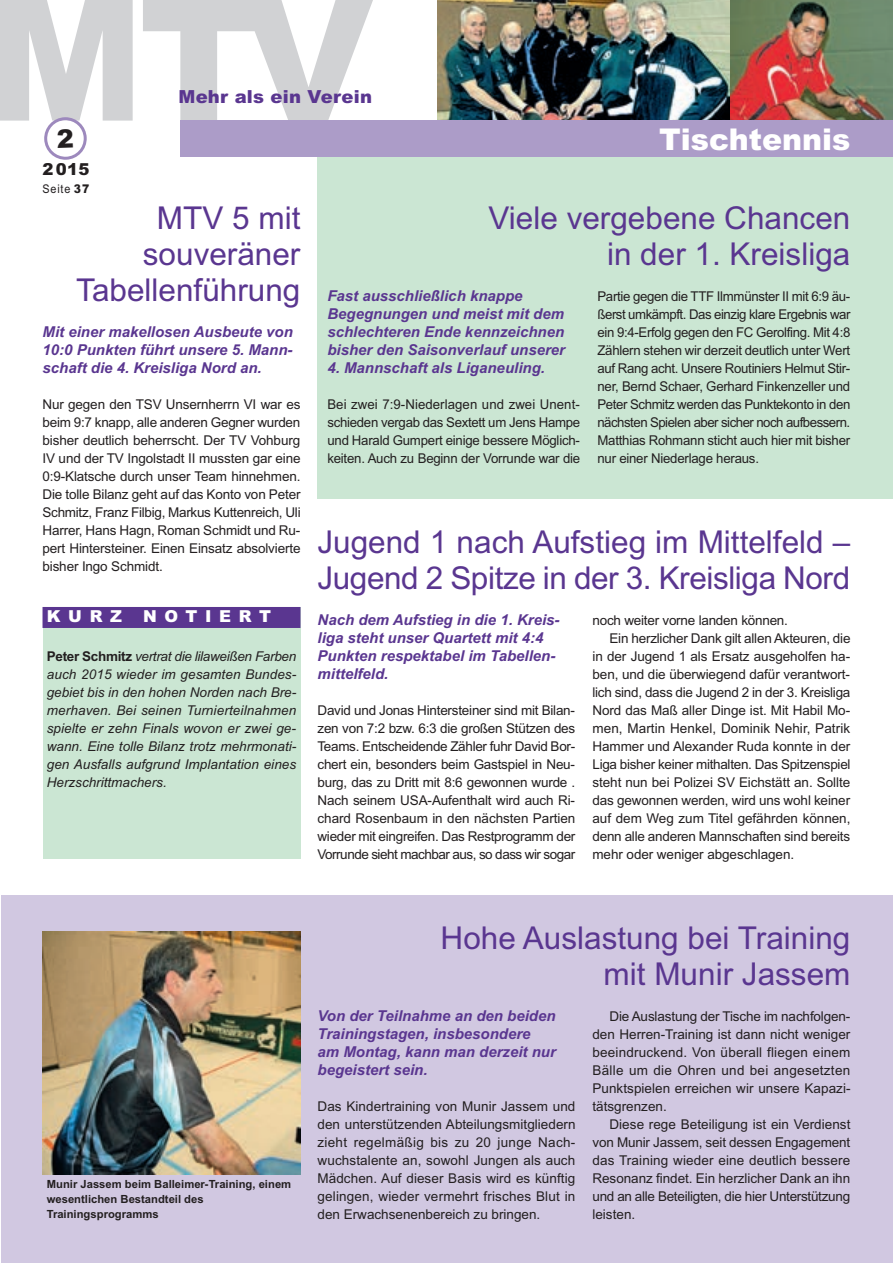
<style>
.page{position:relative;width:893px;height:1263px;background:#fff}
.page>*{position:absolute;margin:0;border:0;box-sizing:border-box;transform-origin:0 0}
.t1{font:31.5px/36px "Arial";color:#5a3690;text-align:right}
.t2{font:900 30px "Arial";color:#fff}
.t3{font:900 18px "Arial";letter-spacing:.015em;color:#5a3690}
.t4{font:900 16.5px "Arial";letter-spacing:.465em;color:#fff}
.t5{font:900 16.5px "Arial";color:#231f20}
.t6{font:italic 700 15px/18px "Arial";color:#5a3690}
.t7{font:13.5px/18px "Arial";letter-spacing:-.01em;color:#231f20;text-align:justify}
.t8{font:italic 13.5px/18px "Arial";letter-spacing:.005em;color:#231f20;text-align:justify}
.t9{font:12px "Arial";letter-spacing:.075em;color:#231f20;scale:.9 1}
.t10{font:700 11.25px/15px "Arial";color:#231f20}
.s1{font-weight:900}
.s2{font-weight:700;font-style:normal}
</style>
<div class="page">
<div style="left:317px;top:157px;width:576px;height:342px;background:#cbe6d3"></div>
<div style="left:1px;top:895px;width:892px;height:368px;background:#d1c8e1"></div>
<svg style="left:143px;top:0;width:234px;height:121px"></svg>
<img style="left:730px;top:0;width:163px;height:121px">
<img style="left:438px;top:0;width:292px;height:121px">
<div style="left:180px;top:121px;width:713px;height:36px;background:#ac9cc8"></div>
<img style="left:43px;top:931px;width:257px;height:243px">
<div style="left:43px;top:607px;width:257px;height:251px;background:#cbe6d3"></div>
<div style="left:43px;top:607px;width:257px;height:21px;background:#5a3690"></div>
<svg style="left:0;top:0;width:133px;height:160px"></svg>
<p class="t5" style="left:43px;top:159px;width:48px">2015</p>
<p class="t9" style="left:42px;top:184px;width:54px">Seite <span class="s1">37</span></p>
<h3 class="t3" style="left:179px;top:85px;width:195px">Mehr als ein Verein</h3>
<h2 class="t2" style="left:659px;top:120px;width:193px">Tischtennis</h2>
<h1 class="t1" style="left:76px;top:203px;width:226px">MTV 5 mit souveräner<br>Tabellenführung</h1>
<p class="t6" style="left:43px;top:324px;width:252px;text-align:justify">Mit einer makellosen Ausbeute von 10:0 Punkten führt unsere 5. Mann&shy;schaft die 4. Kreisliga Nord an.</p>
<p class="t7" style="left:43px;top:396px;width:260px">Nur gegen den TSV Unsernherrn VI war es beim 9:7 knapp, alle anderen Gegner wurden bisher deutlich beherrscht. Der TV Vohburg IV und der TV Ingolstadt II mussten gar eine 0:9-Klatsche durch unser Team hinnehmen.<br>Die tolle Bilanz geht auf das Konto von Peter Schmitz, Franz Filbig, Markus Kuttenreich, Uli Harrer, Hans Hagn, Roman Schmidt und Ru&shy;pert Hintersteiner. Einen Einsatz absolvierte bisher Ingo Schmidt.</p>
<p class="t4" style="left:47px;top:606px;width:77px">KURZ</p>
<p class="t4" style="left:143px;top:606px;width:130px">NOTIERT</p>
<p class="t8" style="left:47px;top:648px;width:251px"><span class="s2">Peter Schmitz</span> vertrat die lilaweißen Farben auch 2015 wieder im gesamten Bundes&shy;gebiet bis in den hohen Norden nach Bre&shy;merhaven. Bei seinen Turnierteilnahmen spielte er zehn Finals wovon er zwei ge&shy;wann. Eine tolle Bilanz trotz mehrmonati&shy;gen Ausfalls aufgrund Implantation eines Herzschrittmachers.</p>
<h1 class="t1" style="left:488px;top:203px;width:363px">Viele vergebene Chancen in der 1. Kreisliga</h1>
<p class="t6" style="left:327px;top:288px;width:239px">Fast ausschließlich knappe<br>Begegnungen und meist mit dem schlechteren Ende kennzeichnen bisher den Saisonverlauf unserer</p>
<p class="t6" style="left:327px;top:360px;width:219px">4. Mannschaft als Liganeuling.</p>
<p class="t7" style="left:327px;top:396px;width:254px">Bei zwei 7:9-Niederlagen und zwei Unent&shy;schieden vergab das Sextett um Jens Hampe und Harald Gumpert einige bessere Möglich&shy;keiten. Auch zu Beginn der Vorrunde war die</p>
<p class="t7" style="left:597px;top:288px;width:255px">Partie gegen die TTF Ilmmünster II mit 6:9 äu&shy;ßerst umkämpft. Das einzig klare Ergebnis war ein 9:4-Erfolg gegen den FC Gerolfing. Mit 4:8<br>Zählern stehen wir derzeit deutlich unter Wert auf Rang acht. Unsere Routiniers Helmut Stir&shy;ner, Bernd Schaer, Gerhard Finkenzeller und Peter Schmitz werden das Punktekonto in den nächsten Spielen aber sicher noch aufbessern.<br>Matthias Rohmann sticht auch hier mit bisher nur einer Niederlage heraus.</p>
<h1 class="t1" style="left:317px;top:527px;width:534px;text-align:left">Jugend 1 nach Aufstieg im Mittelfeld –<br>Jugend 2 Spitze in der 3. Kreisliga Nord</h1>
<p class="t6" style="left:317px;top:612px;width:244px">Nach dem Aufstieg in die 1. Kreis&shy;liga steht unser Quartett mit 4:4<br>Punkten respektabel im Tabellen&shy;mittelfeld.</p>
<p class="t7" style="left:317px;top:702px;width:259px">David und Jonas Hintersteiner sind mit Bilan&shy;zen von 7:2 bzw. 6:3 die großen Stützen des Teams. Entscheidende Zähler fuhr David Bor&shy;chert ein, besonders beim Gastspiel in Neu&shy;burg, das zu Dritt mit 8:6 gewonnen wurde .<br>Nach seinem USA-Aufenthalt wird auch Ri&shy;chard Rosenbaum in den nächsten Partien wieder mit eingreifen. Das Restprogramm der Vorrunde sieht machbar aus, so dass wir sogar</p>
<p class="t7" style="left:592px;top:612px;width:197px">noch weiter vorne landen können.</p>
<p class="t7" style="left:609px;top:630px;width:243px">Ein herzlicher Dank gilt allen Akteuren, die</p>
<p class="t7" style="left:592px;top:648px;width:259px">in der Jugend 1 als Ersatz ausgeholfen ha-</p>
<p class="t7" style="left:592px;top:666px;width:259px">ben, und die überwiegend dafür verantwort-</p>
<p class="t7" style="left:592px;top:684px;width:259px">lich sind, dass die Jugend 2 in der 3. Kreisliga</p>
<p class="t7" style="left:592px;top:702px;width:259px">Nord das Maß aller Dinge ist. Mit Habil Mo-</p>
<p class="t7" style="left:592px;top:720px;width:259px">men, Martin Henkel, Dominik Nehir, Patrik</p>
<p class="t7" style="left:592px;top:738px;width:259px">Hammer und Alexander Ruda konnte in der</p>
<p class="t7" style="left:592px;top:756px;width:260px">Liga bisher keiner mithalten. Das Spitzenspiel</p>
<p class="t7" style="left:592px;top:774px;width:259px">steht nun bei Polizei SV Eichstätt an. Sollte</p>
<p class="t7" style="left:592px;top:792px;width:259px">das gewonnen werden, wird uns wohl keiner</p>
<p class="t7" style="left:592px;top:810px;width:260px">auf dem Weg zum Titel gefährden können,</p>
<p class="t7" style="left:592px;top:828px;width:259px">denn alle anderen Mannschaften sind bereits</p>
<p class="t7" style="left:592px;top:846px;width:203px">mehr oder weniger abgeschlagen.</p>
<p class="t10" style="left:47px;top:1177px;width:246px">Munir Jassem beim Balleimer-Training, einem wesentlichen Bestandteil des<br>Trainingsprogramms</p>
<h1 class="t1" style="left:441px;top:923px;width:411px">Hohe Auslastung bei Training mit Munir Jassem</h1>
<p class="t6" style="left:317px;top:1008px;width:240px">Von der Teilnahme an den beiden<br>Trainingstagen, insbesondere am Montag, kann man derzeit nur begeistert sein.</p>
<p class="t7" style="left:317px;top:1098px;width:260px">Das Kindertraining von Munir Jassem und den unterstützenden Abteilungsmitgliedern zieht regelmäßig bis zu 20 junge Nach&shy;wuchstalente an, sowohl Jungen als auch Mädchen. Auf dieser Basis wird es künftig gelingen, wieder vermehrt frisches Blut in den Erwachsenenbereich zu bringen.</p>
<p class="t7" style="left:592px;top:1008px;width:260px;text-indent:17px">Die Auslastung der Tische im nachfolgen&shy;den Herren-Training ist dann nicht weniger beeindruckend. Von überall fliegen einem Bälle um die Ohren und bei angesetzten Punktspielen erreichen wir unsere Kapazi&shy;tätsgrenzen.</p>
<p class="t7" style="left:592px;top:1116px;width:259px;text-indent:17px">Diese rege Beteiligung ist ein Verdienst von Munir Jassem, seit dessen Engagement das Training wieder eine deutlich bessere Resonanz findet. Ein herzlicher Dank an ihn und an alle Beteiligten, die hier Unterstützung leisten.</p>
</div>
